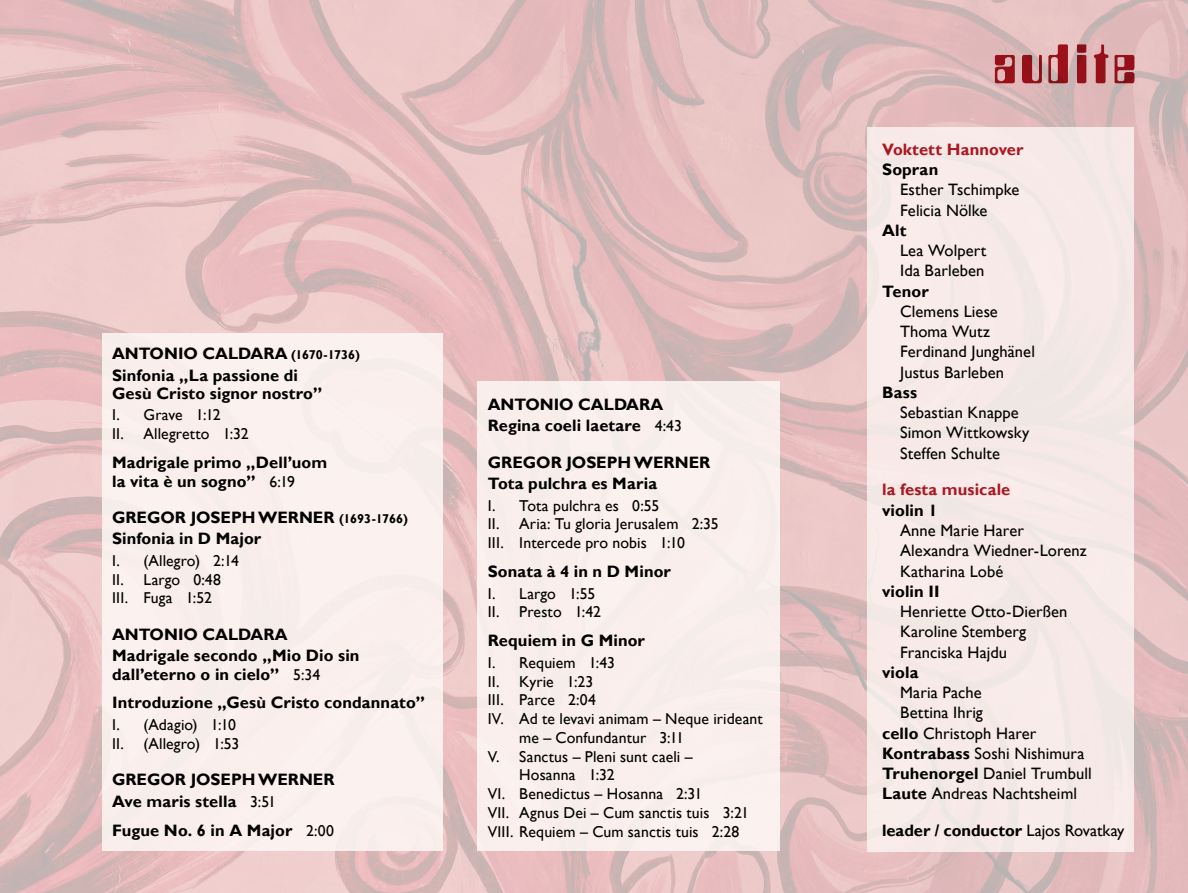
<style>
.page{position:relative;width:1188px;height:893px;background:#fff}
.page>*{position:absolute;margin:0;border:0;box-sizing:border-box;transform-origin:0 0}
.t1{font:700 16.5px "Gill Sans";letter-spacing:.005em;color:#000}
.t2{font:16.5px/20.2px "Gill Sans";letter-spacing:.005em;color:#000}
.t3{font:700 16.5px "Gill Sans";letter-spacing:.01em;color:#ac1723}
.t4{font:15.75px "Gill Sans";letter-spacing:.01em;color:#000}
.s1{font-size:12.75px}
.s2{font-weight:400;font-size:15.75px}
.s3{font-weight:700}
.s4{font-weight:400}
</style>
<div class="page">
<img style="left:0;top:0;width:1188px;height:893px">
<div style="left:102px;top:333px;width:340px;height:517px;background:#fbefed"></div>
<div style="left:477px;top:382px;width:303px;height:468px;background:#faeeec"></div>
<div style="left:867px;top:128px;width:267px;height:724px;background:#f7e9e7"></div>
<img style="left:992px;top:27px;width:144px;height:72px">
<p class="t1" style="left:112px;top:344px;width:250px">ANTONIO CALDARA <span class="s1">(1670-1736)</span></p>
<p class="t1" style="left:112px;top:365px;width:187px">Sinfonia „La passione di</p>
<p class="t1" style="left:112px;top:383px;width:212px">Gesù Cristo signor nostro”</p>
<p class="t4" style="left:112px;top:406px;width:110px">I. Grave 1:12</p>
<p class="t4" style="left:112px;top:424px;width:138px">II. Allegretto 1:32</p>
<p class="t1" style="left:112px;top:452px;width:217px">Madrigale primo „Dell’uom</p>
<p class="t1" style="left:112px;top:471px;width:185px">la vita è un sogno” <span class="s2">6:19</span></p>
<p class="t1" style="left:112px;top:507px;width:298px">GREGOR JOSEPH WERNER <span class="s1">(1693-1766)</span></p>
<p class="t1" style="left:112px;top:528px;width:151px">Sinfonia in D Major</p>
<p class="t4" style="left:112px;top:551px;width:128px">I. (Allegro) 2:14</p>
<p class="t4" style="left:112px;top:570px;width:110px">II. Largo 0:48</p>
<p class="t4" style="left:112px;top:589px;width:101px">III. Fuga 1:52</p>
<p class="t1" style="left:112px;top:624px;width:177px">ANTONIO CALDARA</p>
<p class="t1" style="left:112px;top:645px;width:249px">Madrigale secondo „Mio Dio sin</p>
<p class="t1" style="left:112px;top:664px;width:210px">dall’eterno o in cielo” <span class="s2">5:34</span></p>
<p class="t1" style="left:112px;top:692px;width:314px">Introduzione „Gesù Cristo condannato”</p>
<p class="t4" style="left:112px;top:715px;width:125px">I. (Adagio) 1:10</p>
<p class="t4" style="left:112px;top:734px;width:129px">II. (Allegro) 1:53</p>
<p class="t1" style="left:112px;top:769px;width:224px">GREGOR JOSEPH WERNER</p>
<p class="t1" style="left:112px;top:791px;width:166px">Ave maris stella <span class="s2">3:51</span></p>
<p class="t1" style="left:112px;top:820px;width:224px">Fugue No. 6 in A Major <span class="s2">2:00</span></p>
<p class="t1" style="left:488px;top:394px;width:177px">ANTONIO CALDARA</p>
<p class="t1" style="left:488px;top:416px;width:196px">Regina coeli laetare <span class="s2">4:43</span></p>
<p class="t1" style="left:488px;top:452px;width:224px">GREGOR JOSEPH WERNER</p>
<p class="t1" style="left:488px;top:473px;width:171px">Tota pulchra es Maria</p>
<p class="t4" style="left:488px;top:496px;width:173px">I. Tota pulchra es 0:55</p>
<p class="t4" style="left:488px;top:515px;width:232px">II. Aria: Tu gloria Jerusalem 2:35</p>
<p class="t4" style="left:488px;top:533px;width:199px">III. Intercede pro nobis 1:10</p>
<p class="t1" style="left:488px;top:561px;width:185px">Sonata à 4 in n D Minor</p>
<p class="t4" style="left:488px;top:584px;width:109px">I. Largo 1:55</p>
<p class="t4" style="left:488px;top:603px;width:115px">II. Presto 1:42</p>
<p class="t1" style="left:488px;top:630px;width:159px">Requiem in G Minor</p>
<p class="t4" style="left:488px;top:653px;width:129px">I. Requiem 1:43</p>
<p class="t4" style="left:488px;top:672px;width:107px">II. Kyrie 1:23</p>
<p class="t4" style="left:488px;top:690px;width:110px">III. Parce 2:04</p>
<p class="t4" style="left:488px;top:709px;width:277px">IV. Ad te levavi animam – Neque irideant</p>
<p class="t4" style="left:519px;top:728px;width:166px">me – Confundantur 3:11</p>
<p class="t4" style="left:488px;top:747px;width:206px">V. Sanctus – Pleni sunt caeli –</p>
<p class="t4" style="left:519px;top:765px;width:97px">Hosanna 1:32</p>
<p class="t4" style="left:488px;top:784px;width:216px">VI. Benedictus – Hosanna 2:31</p>
<p class="t4" style="left:488px;top:803px;width:263px">VII. Agnus Dei – Cum sanctis tuis 3:21</p>
<p class="t4" style="left:488px;top:822px;width:253px">VIII. Requiem – Cum sanctis tuis 2:28</p>
<p class="t3" style="left:882px;top:139px;width:143px">Voktett Hannover</p>
<p class="t1" style="left:882px;top:159px;width:58px">Sopran</p>
<p class="t2" style="left:900px;top:180px;width:121px">Esther Tschimpke</p>
<p class="t2" style="left:900px;top:200px;width:89px">Felicia Nölke</p>
<p class="t1" style="left:882px;top:220px;width:26px">Alt</p>
<p class="t2" style="left:900px;top:241px;width:88px">Lea Wolpert</p>
<p class="t2" style="left:900px;top:261px;width:86px">Ida Barleben</p>
<p class="t1" style="left:882px;top:281px;width:48px">Tenor</p>
<p class="t2" style="left:900px;top:301px;width:99px">Clemens Liese</p>
<p class="t2" style="left:900px;top:322px;width:92px">Thoma Wutz</p>
<p class="t2" style="left:900px;top:342px;width:136px">Ferdinand Junghänel</p>
<p class="t2" style="left:900px;top:362px;width:106px">Justus Barleben</p>
<p class="t1" style="left:882px;top:382px;width:37px">Bass</p>
<p class="t2" style="left:900px;top:403px;width:120px">Sebastian Knappe</p>
<p class="t2" style="left:900px;top:423px;width:131px">Simon Wittkowsky</p>
<p class="t2" style="left:900px;top:443px;width:102px">Steffen Schulte</p>
<p class="t3" style="left:882px;top:480px;width:130px">la festa musicale</p>
<p class="t2" style="left:900px;top:500px;width:125px;text-indent:-18px"><span class="s3">violin 1<br></span>Anne Marie Harer</p>
<p class="t2" style="left:900px;top:541px;width:188px">Alexandra Wiedner-Lorenz</p>
<p class="t2" style="left:900px;top:561px;width:105px">Katharina Lobé</p>
<p class="t2" style="left:900px;top:581px;width:169px;text-indent:-18px"><span class="s3">violin II<br></span>Henriette Otto-Dierßen</p>
<p class="t2" style="left:900px;top:622px;width:128px">Karoline Stemberg</p>
<p class="t2" style="left:900px;top:642px;width:109px">Franciska Hajdu</p>
<p class="t2" style="left:900px;top:662px;width:83px;text-indent:-18px"><span class="s3">viola<br></span>Maria Pache</p>
<p class="t2" style="left:900px;top:703px;width:84px">Bettina Ihrig</p>
<p class="t2" style="left:882px;top:723px;width:156px"><span class="s3">cello</span> Christoph Harer</p>
<p class="t2" style="left:882px;top:743px;width:204px"><span class="s3">Kontrabass</span> Soshi Nishimura</p>
<p class="t2" style="left:882px;top:763px;width:211px"><span class="s3">Truhenorgel</span> Daniel Trumbull</p>
<p class="t2" style="left:882px;top:784px;width:196px"><span class="s3">Laute</span> Andreas Nachtsheiml</p>
<p class="t1" style="left:882px;top:820px;width:244px">leader / conductor <span class="s4">Lajos Rovatkay</span></p>
</div>
